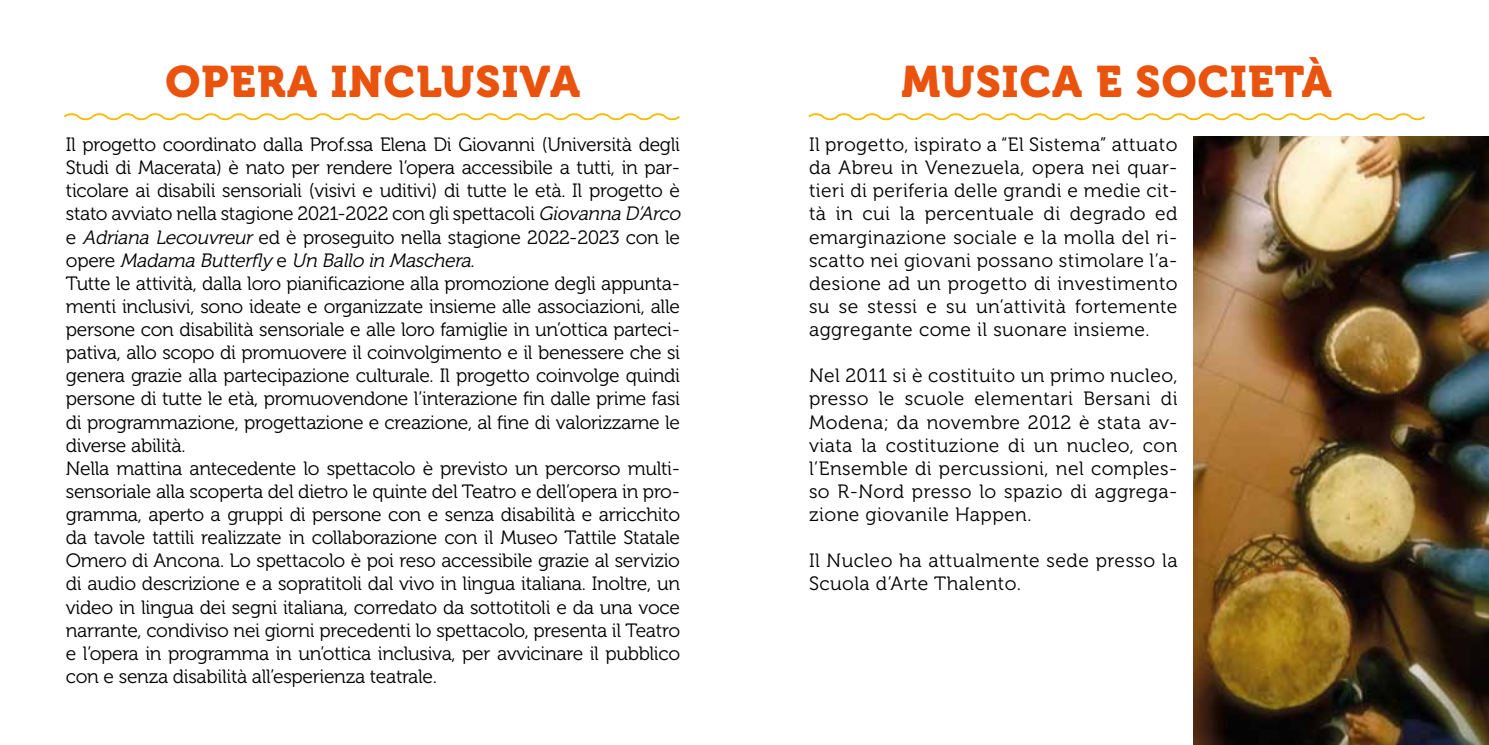
<style>
.page{position:relative;width:1489px;height:745px;background:#fff}
.page>*{position:absolute;margin:0;border:0;box-sizing:border-box;transform-origin:0 0}
.t1{font:43.75px "Museo 900";letter-spacing:.025em;color:#e9530e}
.t2{font:19.25px/23.1px "Museo 300";letter-spacing:-.015em;color:#000;text-align:justify}
.t3{font:19.25px/23.1px "Museo 300";letter-spacing:.025em;color:#000}
.s1{font-style:italic}
</style>
<div class="page">
<svg style="left:64px;top:113px;width:616px;height:8px"></svg>
<img style="left:1193px;top:136px;width:295px;height:608px">
<svg style="left:808px;top:113px;width:617px;height:8px"></svg>
<h1 class="t1" style="left:901px;top:57px;width:432px">MUSICA E SOCIETÀ</h1>
<h1 class="t1" style="left:165px;top:57px;width:416px">OPERA INCLUSIVA</h1>
<p class="t2" style="left:66px;top:133px;width:620px;text-align:left">Il progetto coordinato dalla Prof.ssa Elena Di Giovanni (Università degli Studi di Macerata) è nato per rendere l’opera accessibile a tutti, in par&shy;ticolare ai disabili sensoriali (visivi e uditivi) di tutte le età. Il progetto è stato avviato nella stagione 2021-2022 con gli spettacoli <span class="s1">Giovanna D’Arco </span>e <span class="s1">Adriana Lecouvreur</span> ed è proseguito nella stagione 2022-2023 con le o p e r e <span class="s1">Madama Butterfly</span> e <span class="s1">Un Ballo in Maschera</span>.<br>Tutte le attività, dalla loro pianificazione alla promozione degli appunta&shy;menti inclusivi, sono ideate e organizzate insieme alle associazioni, alle persone con disabilità sensoriale e alle loro famiglie in un’ottica parteci&shy;pativa, allo scopo di promuovere il coinvolgimento e il benessere che si genera grazie alla partecipazione culturale. Il progetto coinvolge quindi persone di tutte le età, promuovendone l’interazione fin dalle prime fasi di programmazione, progettazione e creazione, al fine di valorizzarne le diverse abilità.<br>Nella mattina antecedente lo spettacolo è previsto un percorso multi&shy;sensoriale alla scoperta del dietro le quinte del Teatro e dell’opera in pro&shy;gramma, aperto a gruppi di persone con e senza disabilità e arricchito da tavole tattili realizzate in collaborazione con il Museo Tattile Statale Omero di Ancona. Lo spettacolo è poi reso accessibile grazie al servizio di audio descrizione e a sopratitoli dal vivo in lingua italiana. Inoltre, un video in lingua dei segni italiana, corredato da sottotitoli e da una voce narrante, condiviso nei giorni precedenti lo spettacolo, presenta il Teatro e l’opera in programma in un’ottica inclusiva, per avvicinare il pubblico con e senza disabilità all’esperienza teatrale.</p>
<p class="t2" style="left:809px;top:133px;width:370px">Il progetto, ispirato a “El Sistema” attuato da Abreu in Venezuela, opera nei quar&shy;tieri di periferia delle grandi e medie cit&shy;tà in cui la percentuale di degrado ed emarginazione sociale e la molla del ri&shy;scatto nei giovani possano stimolare l’a&shy;desione ad un progetto di investimento su se stessi e su un’attività fortemente aggregante come il suonare insieme.</p>
<p class="t2" style="left:809px;top:364px;width:370px">Nel 2011 si è costituito un primo nucleo, presso le scuole elementari Bersani di Modena; da novembre 2012 è stata av&shy;viata la costituzione di un nucleo, con l’Ensemble di percussioni, nel comples&shy;so R-Nord presso lo spazio di aggrega&shy;zione giovanile Happen.</p>
<p class="t3" style="left:809px;top:549px;width:370px">Il Nucleo ha attualmente sede presso la<br>Scuola d’Arte Thalento.</p>
</div>
